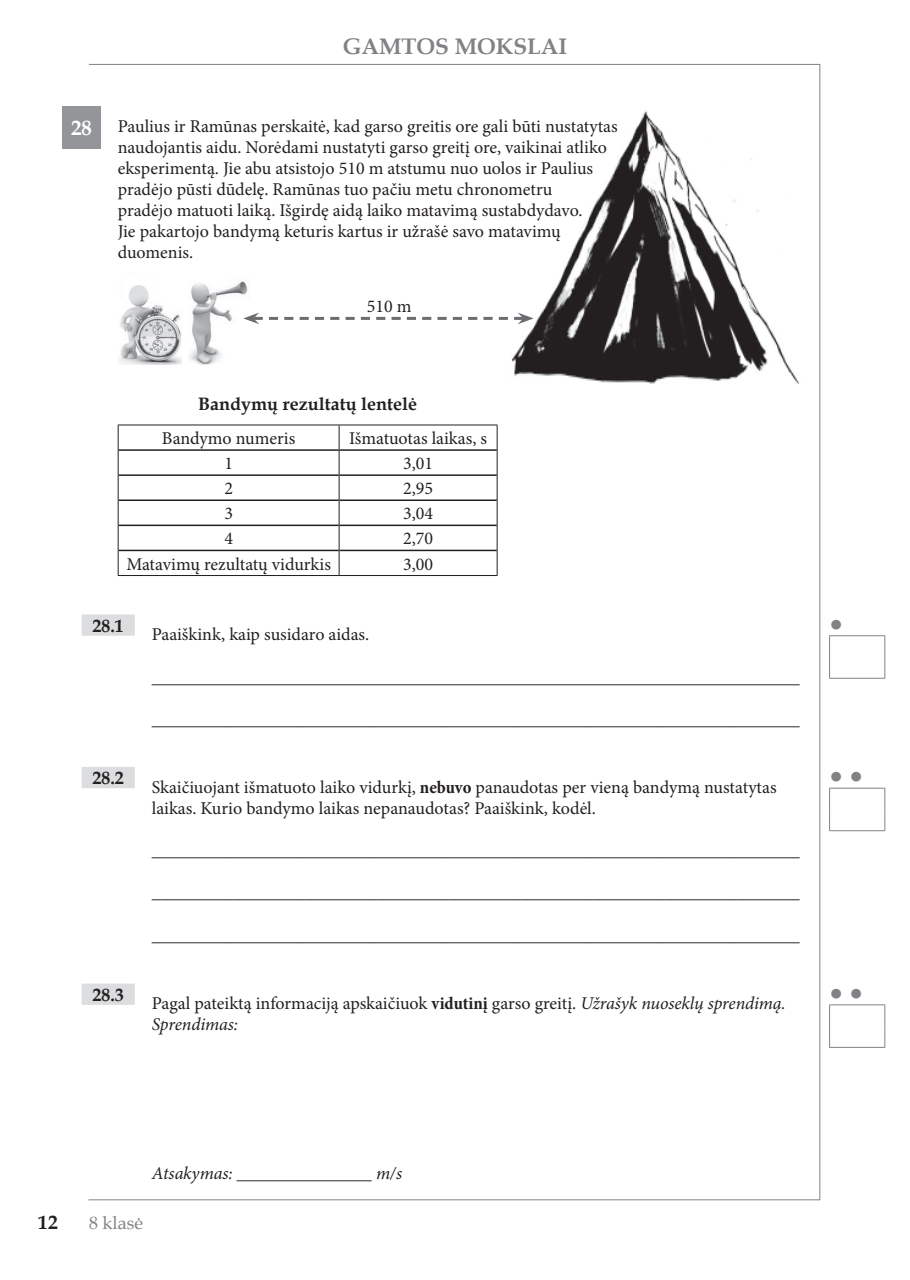
<style>
.page{position:relative;width:910px;height:1280px;background:#fff}
.page>*{position:absolute;margin:0;border:0;box-sizing:border-box;transform-origin:0 0}
.t1{font:700 22.5px "Book Antiqua";color:#808285}
.t2{font:22.5px "Arial";color:#808285}
.t3{font:700 19.5px "Book Antiqua";color:#231f20}
.t4{font:18px/21px "Minion Pro";letter-spacing:-.005em;color:#231f20}
.t5{font:700 18px "Book Antiqua";color:#231f20}
.t6{font:italic 18px "Minion Pro";letter-spacing:-.005em;color:#231f20}
.t7{font:18px "Book Antiqua";color:#808285}
.s1{font-family:"Book Antiqua";font-weight:700;font-size:21px;color:#fff}
.s2{font-weight:700;font-stretch:condensed}
.s3{font-style:italic}
</style>
<div class="page">
<hr style="left:89px;top:64px;width:731px;height:1px;background:#808285">
<hr style="left:819px;top:64px;width:1px;height:1136px;background:#808285">
<hr style="left:88px;top:1199px;width:732px;height:1px;background:#808285">
<div style="left:63px;top:106px;width:38px;height:43px;background:#939598"></div>
<svg style="left:82px;top:614px;width:53px;height:391px"></svg>
<hr style="left:829px;top:635px;width:56px;height:1px;background:#808285">
<svg style="left:829px;top:636px;width:1px;height:42px"></svg>
<svg style="left:884px;top:636px;width:1px;height:42px"></svg>
<hr style="left:829px;top:678px;width:56px;height:1px;background:#808285">
<hr style="left:829px;top:788px;width:56px;height:1px;background:#808285">
<svg style="left:829px;top:788px;width:1px;height:42px"></svg>
<svg style="left:884px;top:788px;width:1px;height:42px"></svg>
<hr style="left:829px;top:830px;width:56px;height:1px;background:#808285">
<hr style="left:829px;top:1004px;width:56px;height:1px;background:#808285">
<svg style="left:829px;top:1005px;width:1px;height:42px"></svg>
<svg style="left:884px;top:1005px;width:1px;height:42px"></svg>
<hr style="left:829px;top:1047px;width:56px;height:1px;background:#808285">
<img style="left:511px;top:110px;width:289px;height:274px">
<img style="left:189px;top:280px;width:59px;height:85px">
<img style="left:119px;top:305px;width:63px;height:60px">
<img style="left:129px;top:285px;width:19px;height:21px">
<svg style="left:243px;top:313px;width:291px;height:11px"></svg>
<hr style="left:119px;top:449px;width:220px;height:2px;background:#231f20">
<hr style="left:339px;top:449px;width:158px;height:2px;background:#231f20">
<hr style="left:119px;top:474px;width:220px;height:2px;background:#231f20">
<hr style="left:339px;top:474px;width:158px;height:2px;background:#231f20">
<hr style="left:119px;top:499px;width:220px;height:2px;background:#231f20">
<hr style="left:339px;top:499px;width:158px;height:2px;background:#231f20">
<hr style="left:119px;top:525px;width:220px;height:1px;background:#231f20">
<hr style="left:339px;top:525px;width:158px;height:1px;background:#231f20">
<hr style="left:119px;top:550px;width:220px;height:1px;background:#231f20">
<hr style="left:339px;top:550px;width:158px;height:1px;background:#231f20">
<hr style="left:118px;top:425px;width:221px;height:1px;background:#231f20">
<hr style="left:339px;top:425px;width:158px;height:1px;background:#231f20">
<svg style="left:118px;top:425px;width:1px;height:150px"></svg>
<svg style="left:339px;top:425px;width:1px;height:150px"></svg>
<svg style="left:497px;top:425px;width:1px;height:150px"></svg>
<hr style="left:118px;top:575px;width:221px;height:1px;background:#231f20">
<hr style="left:339px;top:575px;width:158px;height:1px;background:#231f20">
<p class="t1" style="left:343px;top:31px;width:226px">Gamtos mokslai</p>
<p class="t4" style="left:118px;top:116px;width:501px;text-indent:-47px"><span class="s1">28</span> Paulius ir Ramūnas perskaitė, kad garso greitis ore gali būti nustatytas naudojantis aidu. Norėdami nustatyti garso greitį ore, vaikinai atliko eksperimentą. Jie abu atsistojo 510 m atstumu nuo uolos ir Paulius pradėjo pūsti dūdelę. Ramūnas tuo pačiu metu chronometru<br>pradėjo matuoti laiką. Išgirdę aidą laiko matavimą sustabdydavo.<br>Jie pakartojo bandymą keturis kartus ir užrašė savo matavimų duomenis.</p>
<p class="t4" style="left:367px;top:296px;width:46px">510 m</p>
<p class="t5" style="left:198px;top:392px;width:220px">Bandymų rezultatų lentelė</p>
<p class="t4" style="left:162px;top:428px;width:135px">Bandymo numeris</p>
<p class="t4" style="left:349px;top:428px;width:140px">Išmatuotas laikas, s</p>
<p class="t4" style="left:224px;top:453px;width:10px">1</p>
<p class="t4" style="left:403px;top:453px;width:32px">3,01</p>
<p class="t4" style="left:224px;top:478px;width:10px">2</p>
<p class="t4" style="left:403px;top:478px;width:32px">2,95</p>
<p class="t4" style="left:224px;top:503px;width:10px">3</p>
<p class="t4" style="left:403px;top:503px;width:32px">3,04</p>
<p class="t4" style="left:224px;top:528px;width:10px">4</p>
<p class="t4" style="left:403px;top:528px;width:32px">2,70</p>
<p class="t4" style="left:126px;top:553px;width:206px">Matavimų rezultatų vidurkis</p>
<p class="t4" style="left:403px;top:553px;width:32px">3,00</p>
<p class="t5" style="left:92px;top:613px;width:33px">28.1</p>
<p class="t5" style="left:92px;top:766px;width:33px">28.2</p>
<p class="t5" style="left:92px;top:982px;width:33px">28.3</p>
<p class="t4" style="left:152px;top:624px;width:219px">Paaiškink, kaip susidaro aidas.</p>
<p class="t4" style="left:152px;top:666px;width:650px">________________________________________________________________________</p>
<p class="t4" style="left:152px;top:709px;width:650px">________________________________________________________________________</p>
<p class="t4" style="left:152px;top:777px;width:626px">Skaičiuojant išmatuoto laiko vidurkį, <span class="s2">nebuvo</span> panaudotas per vieną bandymą nustatytas laikas. Kurio bandymo laikas nepanaudotas? Paaiškink, kodėl.</p>
<p class="t4" style="left:152px;top:840px;width:649px">________________________________________________________________________</p>
<p class="t4" style="left:152px;top:882px;width:649px">________________________________________________________________________</p>
<p class="t4" style="left:152px;top:924px;width:649px">________________________________________________________________________</p>
<p class="t4" style="left:152px;top:993px;width:635px">Pagal pateiktą informaciją apskaičiuok <span class="s2">vidutinį</span> garso greitį. <span class="s3">Užrašyk nuoseklų sprendimą.<br>Sprendimas:</span></p>
<p class="t2" style="left:830px;top:608px;width:15px">●</p>
<p class="t2" style="left:830px;top:761px;width:35px">● ●</p>
<p class="t2" style="left:830px;top:977px;width:35px">● ●</p>
<p class="t6" style="left:152px;top:1161px;width:252px">Atsakymas: _______________ m/s</p>
<p class="t3" style="left:38px;top:1209px;width:21px">12</p>
<p class="t7" style="left:89px;top:1210px;width:56px">8 klasė</p>
</div>
